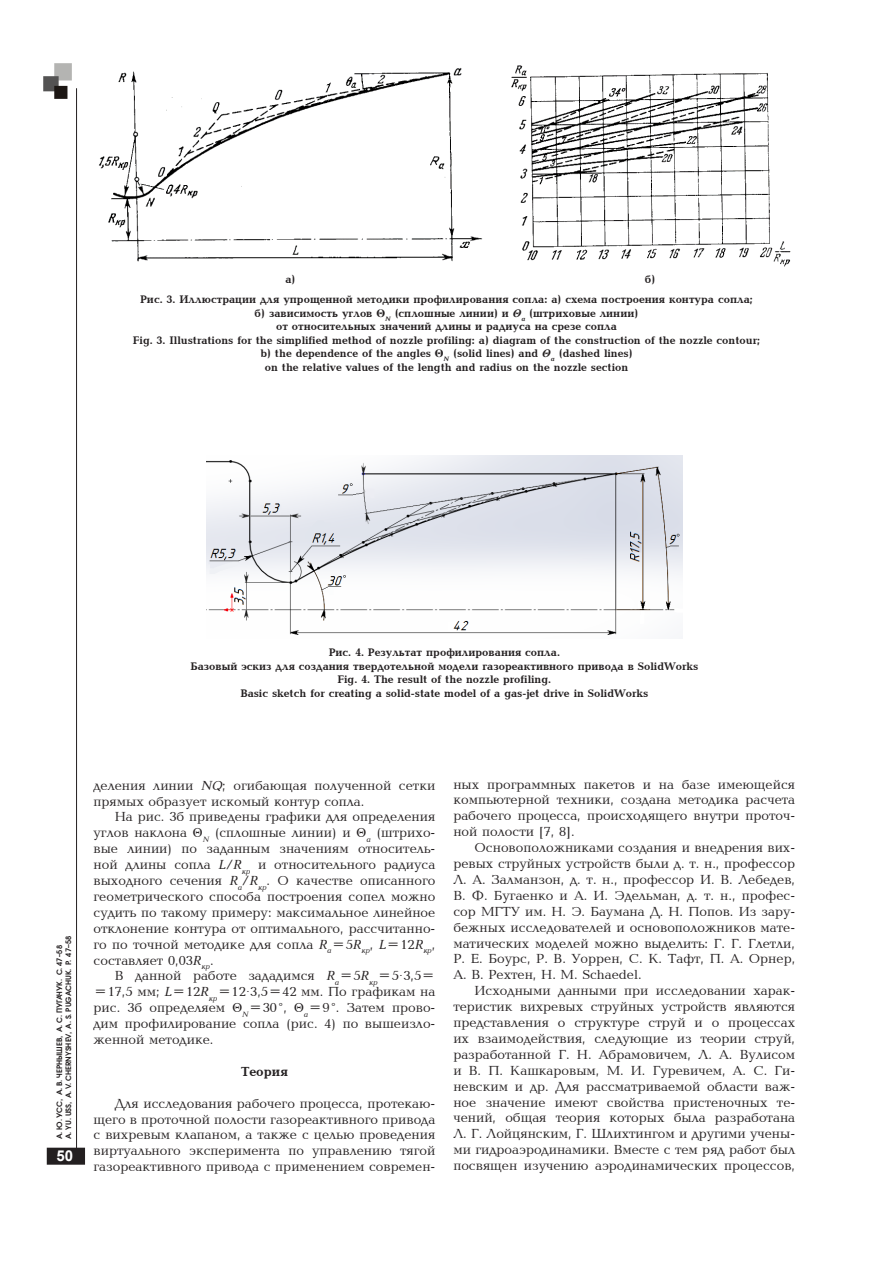
<style>
.page{position:relative;width:893px;height:1263px;background:#fff}
.page>*{position:absolute;margin:0;border:0;box-sizing:border-box;transform-origin:0 0}
.t1{font:700 15px "Arial";color:#fff}
.основной_текст{font:13.5px/15.9px "Baltica CTT";color:#231f20;text-align:justify}
.основной_текст-2{font:700 13.5px "Baltica C";color:#231f20}
.аннотация{font:700 11.25px "Baltica C";color:#231f20}
.t2{font:600 7.5px/9px "Avant Garde Gothic C";color:#231f20}
.s1{font-family:"Times New Roman"}
.s2{font-family:"Times New Roman";font-style:italic}
.s3{font-family:"AXP Baltica C Italic"}
</style>
<div class="page">
<div style="left:48px;top:1148px;width:36px;height:16px;background:#231f20"></div>
<div style="left:47px;top:1148px;width:38px;height:17px;border:2px solid #231f20"></div>
<img style="left:43px;top:63px;width:29px;height:36px">
<hr style="left:76px;top:88px;width:1px;height:1068px;background:#231f20">
<img style="left:99px;top:68px;width:384px;height:194px">
<img style="left:511px;top:65px;width:280px;height:202px">
<img style="left:207px;top:455px;width:475px;height:180px">
<p class="аннотация" style="left:285px;top:273px;width:12px">а)</p>
<p class="аннотация" style="left:645px;top:273px;width:12px">б)</p>
<p class="аннотация" style="left:140px;top:294px;width:614px">Рис. 3. Иллюстрации для упрощенной методики профилирования сопла: а) схема построения контура сопла;</p>
<p class="аннотация" style="left:255px;top:307px;width:385px">б) зависимость углов <span class="s1">Θ</span><sub>N</sub> (сплошные линии) и <span class="s2">Θ</span><sub>a</sub> (штриховые линии)</p>
<p class="аннотация" style="left:276px;top:321px;width:342px">от относительных значений длины и радиуса на срезе сопла</p>
<p class="аннотация" style="left:133px;top:334px;width:629px">Fig. 3. Illustrations for the simplified method of nozzle profiling: a) diagram of the construction of the nozzle contour;</p>
<p class="аннотация" style="left:260px;top:348px;width:374px">b) the dependence of the angles <span class="s1">Θ</span><sub>N</sub> (solid lines) and <span class="s2">Θ</span><sub>a</sub> (dashed lines)</p>
<p class="аннотация" style="left:265px;top:361px;width:365px">on the relative values of the length and radius on the nozzle section</p>
<p class="аннотация" style="left:329px;top:647px;width:233px">Рис. 4. Результат профилирования сопла.</p>
<p class="аннотация" style="left:190px;top:660px;width:509px">Базовый эскиз для создания твердотельной модели газореактивного привода в SolidWorks</p>
<p class="аннотация" style="left:338px;top:674px;width:215px">Fig. 4. The result of the nozzle profiling.</p>
<p class="аннотация" style="left:240px;top:687px;width:409px">Basic sketch for creating a solid-state model of a gas-jet drive in SolidWorks</p>
<p class="t2" style="left:55px;top:1139px;width:205px;rotate:-90deg">А. Ю. УСС, А. В. ЧЕРНЫШЕВ, А. С. ПУГАЧУК. С. 47–58<br>A. YU. USS, A. V. CHERNYSHEV, A. S. PUGACHUK. P. 47–58</p>
<p class="t1" style="left:57px;top:1145px;width:18px">50</p>
<p class="основной_текст" style="left:94px;top:778px;width:343px">деления линии <span class="s3">NQ</span>; огибающая полученной сетки прямых образует искомый контур сопла.</p>
<p class="основной_текст" style="left:94px;top:810px;width:343px;text-indent:21px">На рис. 3б приведены графики для определения углов наклона <span class="s1">Θ</span><sub>N</sub> (сплошные линии) и <span class="s1">Θ</span><sub>a</sub> (штрихо&shy;вые линии) по заданным значениям относитель&shy;ной длины сопла <span class="s3">L</span>/<span class="s3">R</span><sub>кр</sub> и относительного радиуса выходного сечения <span class="s3">R</span><sub>a</sub>/<span class="s3">R</span><sub>кр</sub>. О качестве описанного геометрического способа построения сопел можно судить по такому примеру: максимальное линейное отклонение контура от оптимального, рассчитанно&shy;го по точной методике для сопла <span class="s3">R</span><sub>a</sub>=5<span class="s3">R</span><sub>кр</sub>, <span class="s3">L</span>=12<span class="s3">R</span><sub>кр</sub>, составляет 0,03<span class="s3">R</span><sub>кр</sub>.</p>
<p class="основной_текст" style="left:94px;top:969px;width:343px;text-indent:21px">В данной работе зададимся <span class="s3">R</span><sub>a</sub>=5<span class="s3">R</span><sub>кр</sub>=5<span class="s1">⸱</span>3,5= =17,5 мм; <span class="s3">L</span>=12<span class="s3">R</span><sub>кр</sub>=12<span class="s1">⸱</span>3,5=42 мм. По графикам на рис. 3б определяем <span class="s1">Θ</span><sub>N</sub>=30°, <span class="s1">Θ</span><sub>a</sub>=9°. Затем прово&shy;дим профилирование сопла (рис. 4) по вышеизло&shy;женной методике.</p>
<p class="основной_текст-2" style="left:241px;top:1064px;width:48px">Теория</p>
<p class="основной_текст" style="left:94px;top:1096px;width:343px;text-indent:21px">Для исследования рабочего процесса, протекаю&shy;щего в проточной полости газореактивного привода с вихревым клапаном, а также с целью проведения виртуального эксперимента по управлению тягой газореактивного привода с применением современ-</p>
<p class="основной_текст" style="left:453px;top:777px;width:343px">ных программных пакетов и на базе имеющейся компьютерной техники, создана методика расчета рабочего процесса, происходящего внутри проточ&shy;ной полости [7, 8].</p>
<p class="основной_текст" style="left:453px;top:840px;width:343px;text-indent:21px">Основоположниками создания и внедрения вих&shy;ревых струйных устройств были д. т. н., профессор Л. А. Залманзон, д. т. н., профессор И. В. Лебедев, В. Ф. Бугаенко и А. И. Эдельман, д. т. н., профес&shy;сор МГТУ им. Н. Э. Баумана Д. Н. Попов. Из зару&shy;бежных исследователей и основоположников мате&shy;матических моделей можно выделить: Г. Г. Глетли, Р. Е. Боурс, Р. В. Уоррен, С. К. Тафт, П. А. Орнер, А. В. Рехтен, H. M. Schaedel.</p>
<p class="основной_текст" style="left:453px;top:983px;width:343px;text-indent:21px">Исходными данными при исследовании харак&shy;теристик вихревых струйных устройств являются представления о структуре струй и о процессах их взаимодействия, следующие из теории струй, разработанной Г. Н. Абрамовичем, Л. А. Вулисом и В. П. Кашкаровым, М. И. Гуревичем, А. С. Ги&shy;невским и др. Для рассматриваемой области важ&shy;ное значение имеют свойства пристеночных те&shy;чений, общая теория которых была разработана Л. Г. Лойцянским, Г. Шлихтингом и другими учены&shy;ми гидроаэродинамики. Вместе с тем ряд работ был посвящен изучению аэродинамических процессов,</p>
</div>
